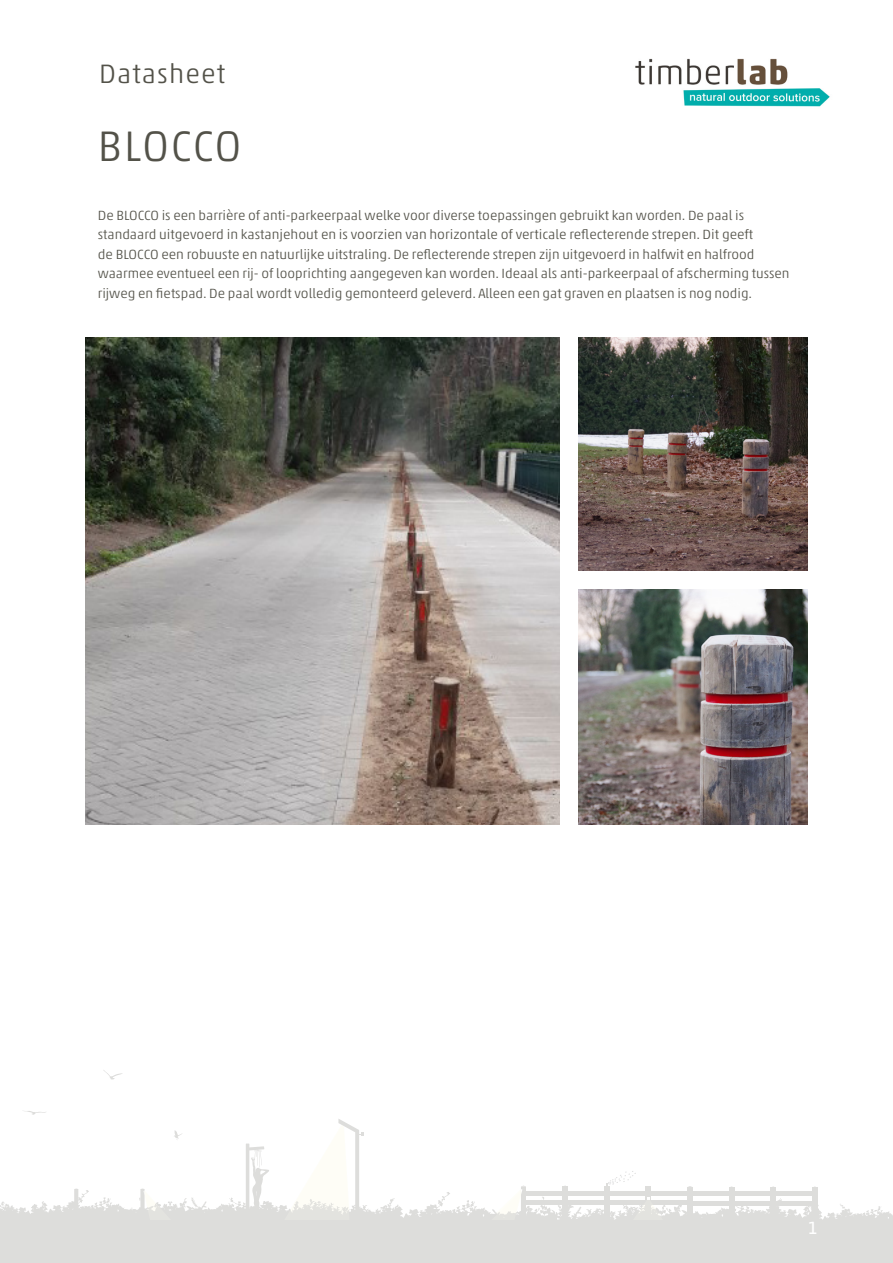
<style>
.page{position:relative;width:893px;height:1263px;background:#fff}
.page>*{position:absolute;margin:0;border:0;box-sizing:border-box;transform-origin:0 0}
.t1{font:300 43.35px "Akko Pro";letter-spacing:.02em;color:#535249}
.t2{font:300 27px "Akko Pro";letter-spacing:.04em;color:#535249}
.t3{font:18px "Akko Pro";color:#fff}
.t4{font:300 13.5px/19.5px "Akko Pro";color:#535249}
</style>
<div class="page">
<svg style="left:0;top:1070px;width:893px;height:150px"></svg>
<svg style="left:248px;top:1125px;width:115px;height:95px"></svg>
<svg style="left:428px;top:1185px;width:98px;height:35px"></svg>
<svg style="left:592px;top:1197px;width:110px;height:23px"></svg>
<svg style="left:139px;top:1190px;width:85px;height:30px"></svg>
<div style="left:0;top:1220px;width:893px;height:43px;background:#dddddb"></div>
<img style="left:635px;top:58px;width:195px;height:49px">
<img style="left:85px;top:338px;width:475px;height:486px">
<img style="left:578px;top:590px;width:230px;height:234px">
<img style="left:578px;top:338px;width:230px;height:233px">
<p class="t2" style="left:99px;top:58px;width:128px">Datasheet</p>
<p class="t1" style="left:98px;top:120px;width:145px">BLOCCO</p>
<p class="t4" style="left:98px;top:205px;width:693px">De BLOCCO is een barrière of anti-parkeerpaal welke voor diverse toepassingen gebruikt kan worden. De paal is standaard uitgevoerd in kastanjehout en is voorzien van horizontale of verticale reflecterende strepen. Dit geeft<br>de BLOCCO een robuuste en natuurlijke uitstraling. De reflecterende strepen zijn uitgevoerd in halfwit en halfrood waarmee eventueel een rij- of looprichting aangegeven kan worden. Ideaal als anti-parkeerpaal of afscherming tussen rijweg en fietspad. De paal wordt volledig gemonteerd geleverd. Alleen een gat graven en plaatsen is nog nodig.</p>
<h3 class="t3" style="left:808px;top:1217px;width:12px">1</h3>
</div>
